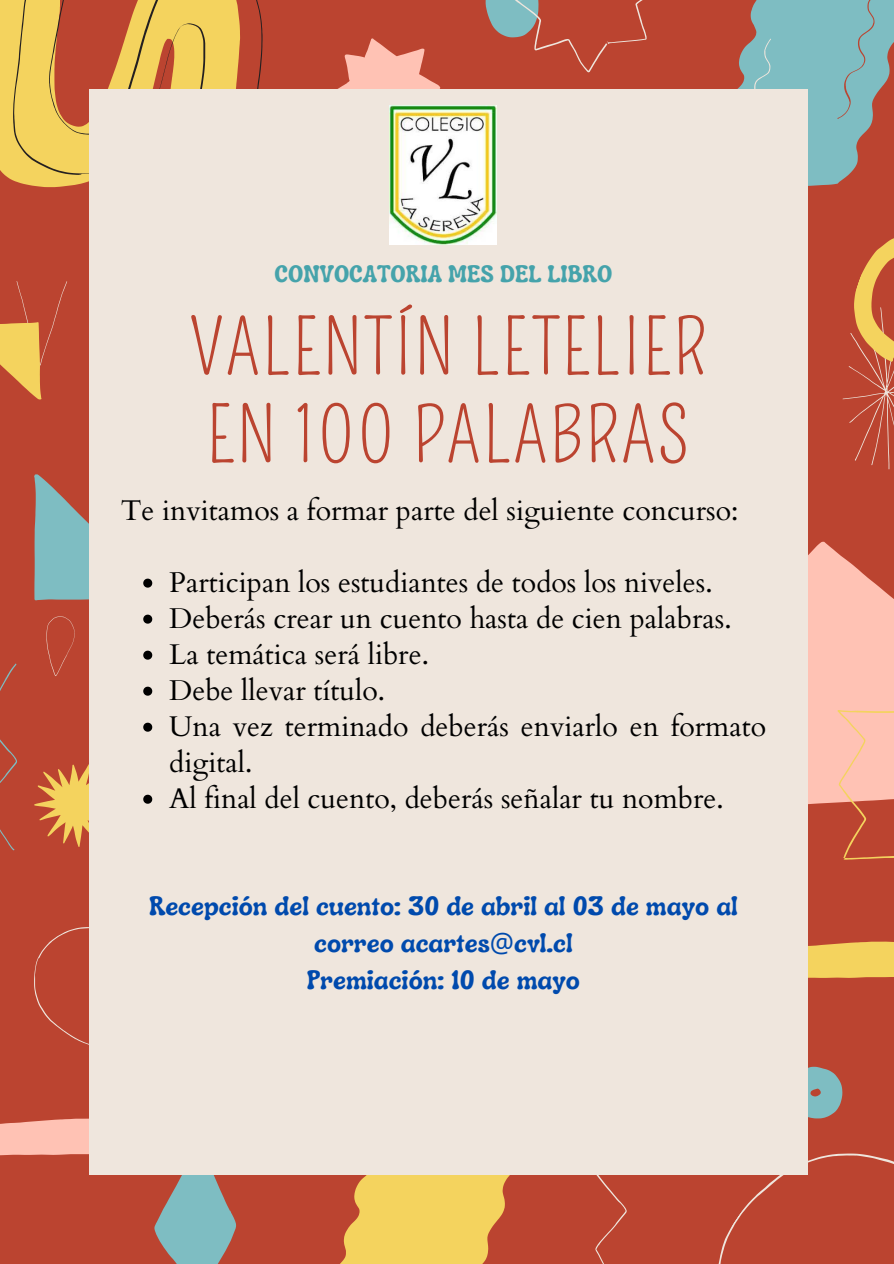
<style>
.page{position:relative;width:894px;height:1264px;background:#fff}
.page>*{position:absolute;margin:0;border:0;box-sizing:border-box;transform-origin:0 0}
.t1{font:75px/87.8px "Pompiere";letter-spacing:.03em;color:#bb4430}
.t2{font:28.5px/36px "Cardo";color:#000}
.t3{font:700 27px/37.2px "Luckybones";color:#004aad;text-align:center}
.t4{font:700 24.15px "Luckybones";color:#45a3ab}
.s1{font-family:"Noto Sans";font-weight:400}
</style>
<div class="page">
<div style="left:0;top:0;width:893px;height:1263px;background:#bb4430"></div>
<svg style="left:337px;top:38px;width:103px;height:51px"></svg>
<svg style="left:319px;top:1174px;width:202px;height:89px"></svg>
<svg style="left:807px;top:541px;width:86px;height:269px;background:#f5b2a3"></svg>
<svg style="left:154px;top:1174px;width:82px;height:89px"></svg>
<svg style="left:837px;top:704px;width:56px;height:155px"></svg>
<svg style="left:485px;top:0;width:162px;height:72px"></svg>
<svg style="left:0;top:0;width:262px;height:187px"></svg>
<svg style="left:737px;top:0;width:156px;height:200px"></svg>
<svg style="left:807px;top:941px;width:86px;height:37px;background:#efc95c"></svg>
<svg style="left:0;top:1118px;width:89px;height:37px;background:#f9b7a8"></svg>
<svg style="left:0;top:663px;width:17px;height:187px"></svg>
<svg style="left:594px;top:1174px;width:32px;height:89px"></svg>
<svg style="left:34px;top:927px;width:55px;height:118px"></svg>
<svg style="left:842px;top:238px;width:51px;height:231px"></svg>
<svg style="left:46px;top:616px;width:29px;height:60px"></svg>
<svg style="left:34px;top:764px;width:55px;height:83px"></svg>
<svg style="left:700px;top:1066px;width:193px;height:197px"></svg>
<svg style="left:0;top:281px;width:67px;height:119px"></svg>
<div style="left:89px;top:89px;width:718px;height:1085px;background:#efe6dd"></div>
<img style="left:389px;top:106px;width:107px;height:138px">
<svg style="left:34px;top:474px;width:119px;height:126px"></svg>
<svg style="left:143px;top:614px;width:9px;height:9px"></svg>
<svg style="left:143px;top:650px;width:9px;height:9px"></svg>
<svg style="left:143px;top:686px;width:9px;height:9px"></svg>
<svg style="left:143px;top:722px;width:9px;height:9px"></svg>
<svg style="left:143px;top:794px;width:9px;height:9px"></svg>
<p class="t4" style="left:274px;top:258px;width:339px">CONVOCATORIA MES DEL LIBRO</p>
<p class="t1" style="left:189px;top:305px;width:518px">VALENTÍN LETELIER<br>EN 100 PALABRAS</p>
<p class="t2" style="left:121px;top:493px;width:619px">Te invitamos a formar parte del siguiente concurso:</p>
<p class="t2" style="left:169px;top:565px;width:544px">Participan los estudiantes de todos los niveles.</p>
<p class="t2" style="left:169px;top:601px;width:563px">Deberás crear un cuento hasta de cien palabras.</p>
<p class="t2" style="left:169px;top:637px;width:261px">La temática será libre.</p>
<p class="t2" style="left:169px;top:673px;width:217px">Debe llevar título.</p>
<p class="t2" style="left:169px;top:709px;width:598px">Una vez terminado deberás enviarlo en formato digital.</p>
<p class="t2" style="left:169px;top:781px;width:555px">Al final del cuento, deberás señalar tu nombre.</p>
<p class="t3" style="left:149px;top:886px;width:590px">Recepción del cuento: 30 de abril al 03 de mayo al correo acartes<span class="s1">@</span>cvl.cl<br>Premiación: 10 de mayo</p>
</div>
